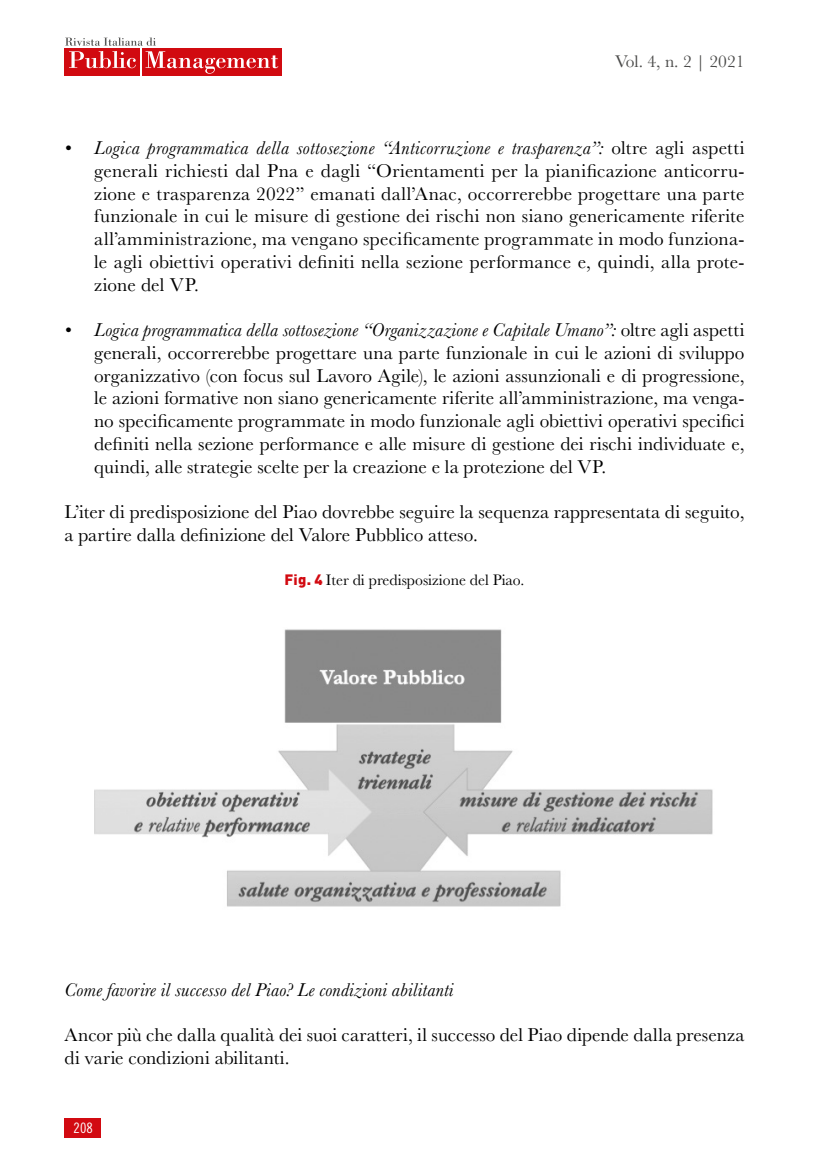
<style>
.page{position:relative;width:819px;height:1166px;background:#fff}
.page>*{position:absolute;margin:0;border:0;box-sizing:border-box;transform-origin:0 0}
.t1{font:19.25px/22.8px "Baskerville";letter-spacing:.005em;color:#000;text-align:justify}
.t2{font:italic 19.25px "Baskerville";letter-spacing:.01em;color:#000}
.t3{font:17.5px "Baskerville";color:#4a4a49}
.t4{font:15.75px "Baskerville";color:#000}
.t5{font:14.35px "Trade Gothic LT Std Cn 18";color:#fff}
.s1{font-style:italic}
.s2{font-family:"DIN";font-weight:900;font-size:14.88px;color:#d20a11}
</style>
<div class="page">
<div style="left:65px;top:48px;width:75px;height:27px;background:#d10a10"></div>
<div style="left:142px;top:48px;width:139px;height:27px;background:#d10a10"></div>
<svg style="left:65px;top:37px;width:213px;height:37px"></svg>
<div style="left:64px;top:1118px;width:37px;height:20px;background:#d20a11"></div>
<img style="left:95px;top:629px;width:618px;height:278px">
<p class="t3" style="left:615px;top:50px;width:131px">Vol. 4, n. 2 | 2021</p>
<p class="t1" style="left:94px;top:137px;width:651px;text-indent:-30px"><span class="s1">• Logica programmatica della sottosezione “Anticorruzione e trasparenza”:</span> oltre agli aspetti generali richiesti dal Pna e dagli “Orientamenti per la pianificazione anticorru&shy;zione e trasparenza 2022” emanati dall’Anac, occorrerebbe progettare una parte funzionale in cui le misure di gestione dei rischi non siano genericamente riferite all’amministrazione, ma vengano specificamente programmate in modo funziona&shy;le agli obiettivi operativi definiti nella sezione performance e, quindi, alla prote&shy;zione del VP.</p>
<p class="t1" style="left:94px;top:319px;width:651px;text-indent:-30px"><span class="s1">• Logica programmatica della sottosezione “Organizzazione e Capitale Umano”:</span> oltre agli aspetti generali, occorrerebbe progettare una parte funzionale in cui le azioni di sviluppo organizzativo (con focus sul Lavoro Agile), le azioni assunzionali e di progressione, le azioni formative non siano genericamente riferite all’amministrazione, ma venga&shy;no specificamente programmate in modo funzionale agli obiettivi operativi specifici definiti nella sezione performance e alle misure di gestione dei rischi individuate e, quindi, alle strategie scelte per la creazione e la protezione del VP.</p>
<p class="t1" style="left:64px;top:501px;width:681px">L’iter di predisposizione del Piao dovrebbe seguire la sequenza rappresentata di seguito, a partire dalla definizione del Valore Pubblico atteso.</p>
<p class="t4" style="left:284px;top:569px;width:241px"><span class="s2">Fig. 4</span> Iter di predisposizione del Piao.</p>
<p class="t2" style="left:64px;top:977px;width:390px">Come favorire il successo del Piao? Le condizioni abilitanti</p>
<p class="t1" style="left:64px;top:1024px;width:681px">Ancor più che dalla qualità dei suoi caratteri, il successo del Piao dipende dalla presenza di varie condizioni abilitanti.</p>
<p class="t5" style="left:74px;top:1119px;width:21px">208</p>
</div>
